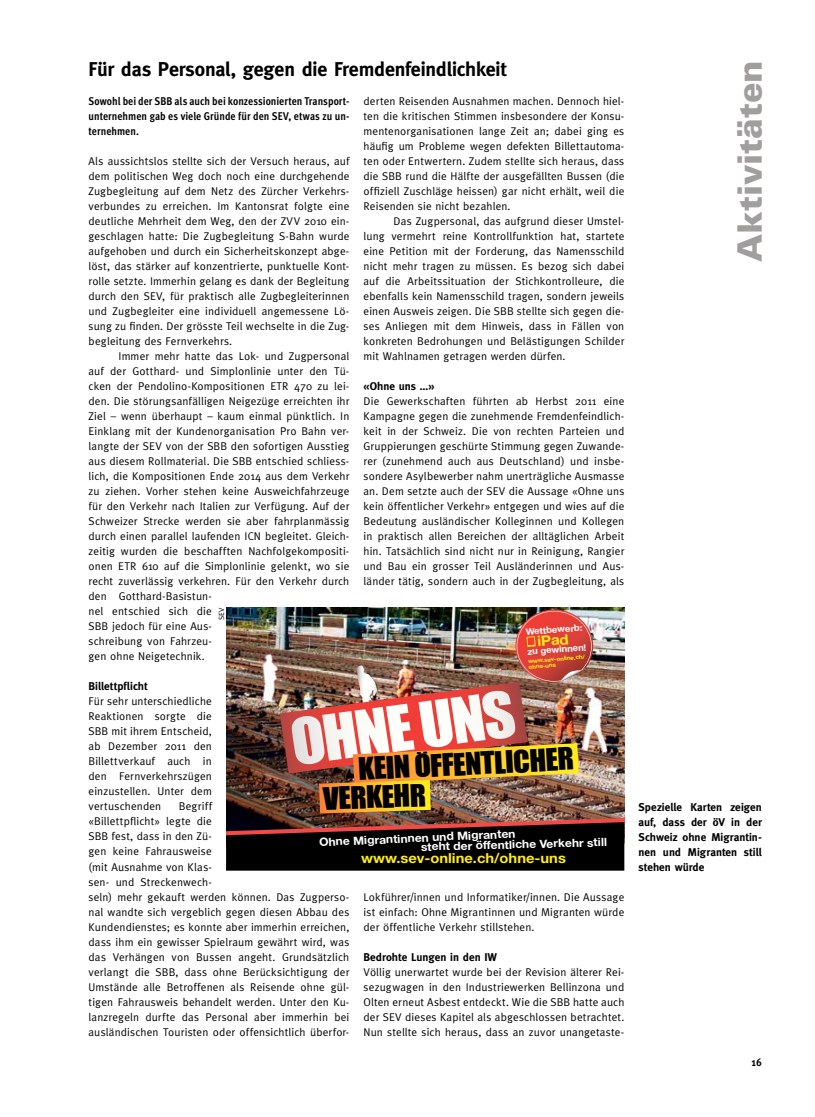
<style>
.page{position:relative;width:815px;height:1117px;background:#fff}
.page>*{position:absolute;margin:0;border:0;box-sizing:border-box;transform-origin:0 0}
.t1{font:58.5px "Impact";color:#fff;scale:1.06 1}
.t2{font:900 33.75px "Univers";letter-spacing:-.005em;color:#a19f9d}
.t3{font:28.5px "Impact";color:#000;scale:1.06 1}
.t4{font:700 20px "Meta";letter-spacing:-.01em;color:#000}
.t5{font:700 14.12px "Helvetica Neue";color:#ffec18;scale:1.06 1}
.t6{font:700 13.88px "Helvetica Neue";color:#ffec18;scale:1.06 1}
.t7{font:700 11.38px "Helvetica Neue";color:#fff;scale:1.06 1}
.t8{font:11.25px/15px "Meta";letter-spacing:.015em;color:#000;text-align:justify}
.t9{font:700 11.25px/15px "Meta";letter-spacing:.005em;color:#000;text-align:justify}
.t10{font:700 11.25px/15px "Meta Cond";letter-spacing:.005em;color:#000;text-align:justify}
.t11{font:700 9px "Helvetica Neue";color:#fff;scale:1.06 1}
.t12{font:7.5px "Meta";color:#000}
.t13{font:700 5.75px/5.9px "Helvetica Neue";color:#ffec18;scale:1.06 1}
</style>
<div class="page">
<img style="left:226px;top:609px;width:398px;height:261px">
<h3 class="t4" style="left:89px;top:57px;width:419px">Für das Personal, gegen die Fremdenfeindlichkeit</h3>
<p class="t8" style="left:364px;top:93px;width:262px">derten Reisenden Ausnahmen machen. Dennoch hiel&shy;ten die kritischen Stimmen insbesondere der Konsu&shy;mentenorganisationen lange Zeit an; dabei ging es häufig um Probleme wegen defekten Billettautoma&shy;ten oder Entwertern. Zudem stellte sich heraus, dass die SBB rund die Hälfte der ausgefällten Bussen (die offiziell Zuschläge heissen) gar nicht erhält, weil die Reisenden sie nicht bezahlen.</p>
<p class="t8" style="left:364px;top:213px;width:262px;text-indent:30px">Das Zugpersonal, das aufgrund dieser Umstel&shy;lung vermehrt reine Kontrollfunktion hat, startete eine Petition mit der Forderung, das Namensschild nicht mehr tragen zu müssen. Es bezog sich dabei auf die Arbeitssituation der Stichkontrolleure, die ebenfalls kein Namensschild tragen, sondern jeweils einen Ausweis zeigen. Die SBB stellte sich gegen die&shy;ses Anliegen mit dem Hinweis, dass in Fällen von konkreten Bedrohungen und Belästigungen Schilder mit Wahlnamen getragen werden dürfen.</p>
<p class="t9" style="left:364px;top:378px;width:72px">«Ohne uns …»</p>
<p class="t8" style="left:364px;top:393px;width:262px">Die Gewerkschaften führten ab Herbst 2011 eine Kampagne gegen die zunehmende Fremdenfeindlich&shy;keit in der Schweiz. Die von rechten Parteien und Gruppierungen geschürte Stimmung gegen Zuwande&shy;rer (zunehmend auch aus Deutschland) und insbe&shy;sondere Asylbewerber nahm unerträgliche Ausmasse an. Dem setzte auch der SEV die Aussage «Ohne uns kein öffentlicher Verkehr» entgegen und wies auf die Bedeutung ausländischer Kolleginnen und Kollegen in praktisch allen Bereichen der alltäglichen Arbeit hin. Tatsächlich sind nicht nur in Reinigung, Rangier und Bau ein grosser Teil Ausländerinnen und Aus&shy;länder tätig, sondern auch in der Zugbegleitung, als</p>
<p class="t10" style="left:89px;top:93px;width:262px">Sowohl bei der SBB als auch bei konzessionierten Transport&shy;unternehmen gab es viele Gründe für den SEV, etwas zu un&shy;ternehmen.</p>
<p class="t8" style="left:89px;top:153px;width:262px">Als aussichtslos stellte sich der Versuch heraus, auf dem politischen Weg doch noch eine durchgehende Zugbegleitung auf dem Netz des Zürcher Verkehrs&shy;verbundes zu erreichen. Im Kantonsrat folgte eine deutliche Mehrheit dem Weg, den der ZVV 2010 ein&shy;geschlagen hatte: Die Zugbegleitung S-Bahn wurde aufgehoben und durch ein Sicherheitskonzept abge&shy;löst, das stärker auf konzentrierte, punktuelle Kont&shy;rolle setzte. Immerhin gelang es dank der Begleitung durch den SEV, für praktisch alle Zugbegleiterinnen und Zugbegleiter eine individuell angemessene Lö&shy;sung zu finden. Der grösste Teil wechselte in die Zug&shy;begleitung des Fernverkehrs.</p>
<p class="t8" style="left:89px;top:348px;width:262px;text-align:left;text-indent:30px">Immer mehr hatte das Lok- und Zugpersonal auf der Gotthard- und Simplonlinie unter den Tü&shy;cken der Pendolino-Kompositionen ETR 470 zu lei&shy;den. Die störungsanfälligen Neigezüge erreichten ihr Ziel – wenn überhaupt – kaum einmal pünktlich. In Einklang mit der Kundenorganisation Pro Bahn ver&shy;langte der SEV von der SBB den sofortigen Ausstieg aus diesem Rollmaterial. Die SBB entschied schliess&shy;lich, die Kompositionen Ende 2014 aus dem Verkehr zu ziehen. Vorher stehen keine Ausweichfahrzeuge für den Verkehr nach Italien zur Verfügung. Auf der Schweizer Strecke werden sie aber fahrplanmässig durch einen parallel laufenden ICN begleitet. Gleich&shy;zeitig wurden die beschafften Nachfolgekompositi&shy;onen ETR 610 auf die Simplonlinie gelenkt, wo sie recht zuverlässig verkehren. Für den Verkehr durch den Gotthard-Basistun-<br>nel entschied sich die<br>SBB jedoch für eine Aus-<br>schreibung von Fahrzeu-<br>gen ohne Neigetechnik.</p>
<p class="t9" style="left:89px;top:678px;width:61px">Billettpflicht</p>
<p class="t8" style="left:89px;top:693px;width:125px">Für sehr unterschiedliche Reaktionen sorgte die SBB mit ihrem Entscheid, ab Dezember 2011 den Billettverkauf auch in den Fernverkehrszügen einzustellen. Unter dem vertuschenden</p>
<p class="t12" style="left:217px;top:620px;width:14px;rotate:-90deg">SEV</p>
<p class="t11" style="left:525px;top:625px;width:55px;rotate:-4deg">Wettbewerb:</p>
<p class="t5" style="left:537px;top:632px;width:31px;rotate:-4deg">iPad</p>
<p class="t11" style="left:527px;top:645px;width:57px;rotate:-4deg">zu gewinnen!</p>
<p class="t13" style="left:528px;top:657px;width:55px;rotate:-4deg">www.sev-online.ch/ ohne-uns</p>
<h1 class="t1" style="left:285px;top:698px;width:214px;rotate:-8deg">OHNE UNS</h1>
<h3 class="t3" style="left:357px;top:747px;width:205px;rotate:-3deg">KEIN OFFENTLICHER</h3>
<h3 class="t3" style="left:322px;top:776px;width:99px;rotate:-2deg">VERKEHR</h3>
<p class="t8" style="left:89px;top:798px;width:262px;text-align:left;text-indent:90px">Begriff<br>«Billettpflicht» legte die<br>SBB fest, dass in den Zü-<br>gen keine Fahrausweise<br>(mit Ausnahme von Klas-<br>sen- und Streckenwech-<br>seln) mehr gekauft werden können. Das Zugperso&shy;nal wandte sich vergeblich gegen diesen Abbau des Kundendienstes; es konnte aber immerhin erreichen, dass ihm ein gewisser Spielraum gewährt wird, was das Verhängen von Bussen angeht. Grundsätzlich verlangt die SBB, dass ohne Berücksichtigung der Umstände alle Betroffenen als Reisende ohne gül&shy;tigen Fahrausweis behandelt werden. Unter den Ku&shy;lanzregeln durfte das Personal aber immerhin bei ausländischen Touristen oder offensichtlich überfor-</p>
<p class="t7" style="left:319px;top:835px;width:187px;rotate:-3deg">Ohne Migrantinnen und Migranten</p>
<p class="t7" style="left:421px;top:838px;width:177px;rotate:-1deg">steht der öffentliche Verkehr still</p>
<p class="t6" style="left:361px;top:849px;width:195px">www.sev-online.ch/ohne-uns</p>
<p class="t8" style="left:364px;top:888px;width:262px">Lokführer/innen und Informatiker/innen. Die Aussage ist einfach: Ohne Migrantinnen und Migranten würde der öffentliche Verkehr stillstehen.</p>
<p class="t9" style="left:364px;top:948px;width:135px">Bedrohte Lungen in den IW</p>
<p class="t8" style="left:364px;top:963px;width:262px">Völlig unerwartet wurde bei der Revision älterer Rei&shy;sezugwagen in den Industriewerken Bellinzona und Olten erneut Asbest entdeckt. Wie die SBB hatte auch der SEV dieses Kapitel als abgeschlossen betrachtet.<br>Nun stellte sich heraus, dass an zuvor unangetaste-</p>
<h2 class="t2" style="left:729px;top:262px;width:203px;rotate:-90deg">Aktivitäten</h2>
<p class="t9" style="left:639px;top:799px;width:125px">Spezielle Karten zeigen auf, dass der öV in der Schweiz ohne Migrantin&shy;nen und Migranten still stehen würde</p>
<p class="t10" style="left:751px;top:1053px;width:12px">16</p>
</div>
